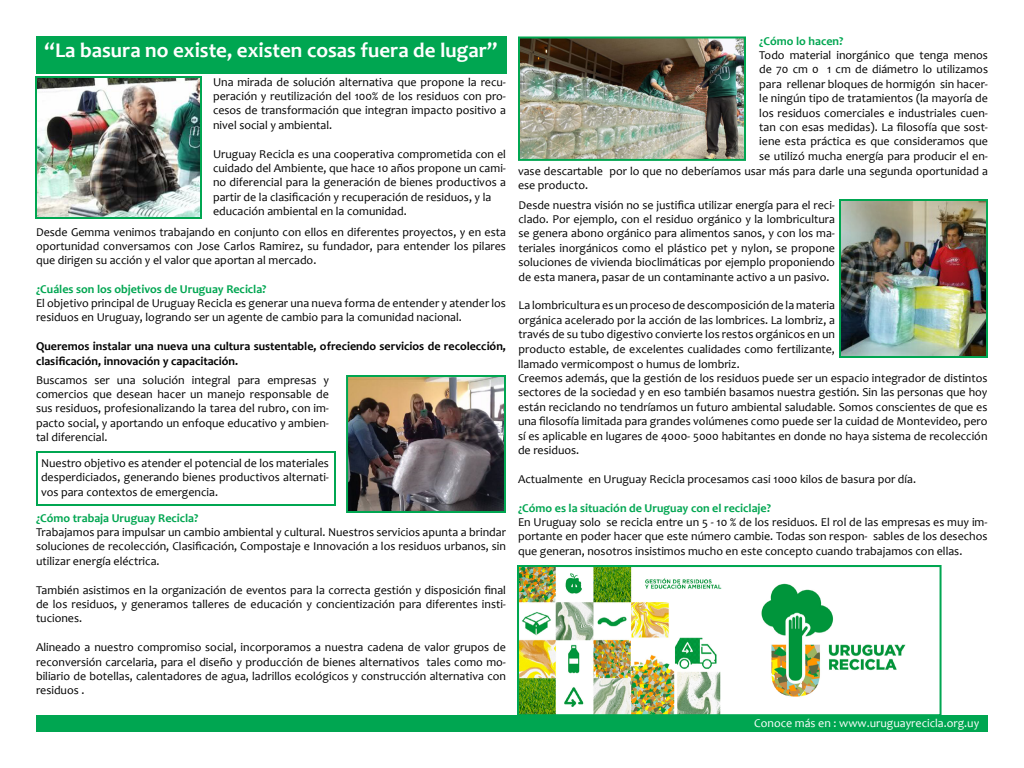
<style>
.page{position:relative;width:1024px;height:768px;background:#fff}
.page>*{position:absolute;margin:0;border:0;box-sizing:border-box;transform-origin:0 0}
.t1{font:700 21px "Candara";color:#fff}
.t2{font:12px/14.4px "Candara";color:#000;text-align:justify}
.t3{font:700 12px "Candara";color:#00a651}
.t4{font:700 12px/14.4px "Candara";color:#000}
.t5{font:12px "Candara";color:#fff}
</style>
<div class="page">
<div style="left:36px;top:36px;width:471px;height:37px;background:#00a651"></div>
<div style="left:36px;top:715px;width:952px;height:17px;background:#00a651"></div>
<div style="left:36px;top:451px;width:300px;height:55px;border:2px solid #00a651"></div>
<img style="left:349px;top:378px;width:154px;height:132px">
<div style="left:346px;top:375px;width:160px;height:138px;border:2px solid #00a651"></div>
<img style="left:521px;top:39px;width:222px;height:119px">
<div style="left:518px;top:36px;width:228px;height:125px;border:2px solid #00a651"></div>
<img style="left:842px;top:202px;width:143px;height:153px">
<div style="left:839px;top:199px;width:149px;height:159px;border:2px solid #00a651"></div>
<img style="left:520px;top:568px;width:386px;height:145px">
<div style="left:517px;top:565px;width:425px;height:151px;border:2px solid #00a651"></div>
<img style="left:38px;top:79px;width:161px;height:137px">
<div style="left:35px;top:76px;width:167px;height:143px;border:2px solid #00a651"></div>
<h1 class="t1" style="left:45px;top:38px;width:454px">“La basura no existe, existen cosas fuera de lugar”</h1>
<p class="t2" style="left:213px;top:75px;width:295px">Una mirada de solución alternativa que propone la recu&shy;peración y reutilización del 100% de los residuos con pro&shy;cesos de transformación que integran impacto positivo a nivel social y ambiental.</p>
<p class="t2" style="left:213px;top:147px;width:295px;text-align:left">Uruguay Recicla es una cooperativa comprometida con el cuidado del Ambiente, que hace 10 años propone un cami&shy;no diferencial para la generación de bienes productivos a partir de la clasificación y recuperación de residuos, y la educación ambiental en la comunidad.</p>
<p class="t2" style="left:36px;top:225px;width:472px">Desde Gemma venimos trabajando en conjunto con ellos en diferentes proyectos, y en esta oportunidad conversamos con Jose Carlos Ramirez, su fundador, para entender los pilares que dirigen su acción y el valor que aportan al mercado.</p>
<p class="t3" style="left:36px;top:282px;width:232px">¿Cuáles son los objetivos de Uruguay Recicla?</p>
<p class="t2" style="left:36px;top:296px;width:472px">El objetivo principal de Uruguay Recicla es generar una nueva forma de entender y atender los residuos en Uruguay, logrando ser un agente de cambio para la comunidad nacional.</p>
<p class="t4" style="left:36px;top:339px;width:471px">Queremos instalar una nueva una cultura sustentable, ofreciendo servicios de recolección, clasificación, innovación y capacitación.</p>
<p class="t2" style="left:36px;top:373px;width:295px">Buscamos ser una solución integral para empresas y comercios que desean hacer un manejo responsable de sus residuos, profesionalizando la tarea del rubro, con im&shy;pacto social, y aportando un enfoque educativo y ambien&shy;tal diferencial.</p>
<p class="t2" style="left:41px;top:456px;width:290px">Nuestro objetivo es atender el potencial de los materiales desperdiciados, generando bienes productivos alternati&shy;vos para contextos de emergencia.</p>
<p class="t3" style="left:36px;top:511px;width:164px">¿Cómo trabaja Uruguay Recicla?</p>
<p class="t2" style="left:36px;top:525px;width:472px">Trabajamos para impulsar un cambio ambiental y cultural. Nuestros servicios apunta a brindar soluciones de recolección, Clasificación, Compostaje e Innovación a los residuos urbanos, sin utilizar energía eléctrica.</p>
<p class="t2" style="left:36px;top:583px;width:472px">También asistimos en la organización de eventos para la correcta gestión y disposición final de los residuos, y generamos talleres de educación y concientización para diferentes insti&shy;tuciones.</p>
<p class="t2" style="left:36px;top:640px;width:472px">Alineado a nuestro compromiso social, incorporamos a nuestra cadena de valor grupos de reconversión carcelaria, para el diseño y producción de bienes alternativos tales como mo&shy;biliario de botellas, calentadores de agua, ladrillos ecológicos y construcción alternativa con residuos .</p>
<p class="t3" style="left:759px;top:34px;width:86px">¿Cómo lo hacen?</p>
<p class="t2" style="left:759px;top:48px;width:230px">Todo material inorgánico que tenga menos de 70 cm 0 1 cm de diámetro lo utilizamos para rellenar bloques de hormigón sin hacer&shy;le ningún tipo de tratamientos (la mayoría de los residuos comerciales e industriales cuen&shy;tan con esas medidas). La filosofía que sost&shy;iene esta práctica es que consideramos que se utilizó mucha energía para producir el en-</p>
<p class="t2" style="left:518px;top:164px;width:472px">vase descartable por lo que no deberíamos usar más para darle una segunda oportunidad a ese producto.</p>
<p class="t2" style="left:518px;top:198px;width:318px">Desde nuestra visión no se justifica utilizar energía para el reci&shy;clado. Por ejemplo, con el residuo orgánico y la lombricultura se genera abono orgánico para alimentos sanos, y con los ma&shy;teriales inorgánicos como el plástico pet y nylon, se propone soluciones de vivienda bioclimáticas por ejemplo proponiendo de esta manera, pasar de un contaminante activo a un pasivo.</p>
<p class="t2" style="left:518px;top:298px;width:318px">La lombricultura es un proceso de descomposición de la materia orgánica acelerado por la acción de las lombrices. La lombriz, a través de su tubo digestivo convierte los restos orgánicos en un producto estable, de excelentes cualidades como fertilizante,</p>
<p class="t2" style="left:518px;top:357px;width:471px;text-align:left">llamado vermicompost o humus de lombriz.<br>Creemos además, que la gestión de los residuos puede ser un espacio integrador de distintos sectores de la sociedad y en eso también basamos nuestra gestión. Sin las personas que hoy están reciclando no tendríamos un futuro ambiental saludable. Somos conscientes de que es una filosofía limitada para grandes volúmenes como puede ser la cuidad de Montevideo, pero sí es aplicable en lugares de 4000- 5000 habitantes en donde no haya sistema de recolección de residuos.</p>
<p class="t2" style="left:518px;top:472px;width:400px">Actualmente en Uruguay Recicla procesamos casi 1000 kilos de basura por día.</p>
<p class="t3" style="left:518px;top:501px;width:254px">¿Cómo es la situación de Uruguay con el reciclaje?</p>
<p class="t2" style="left:518px;top:515px;width:471px">En Uruguay solo se recicla entre un 5 - 10 % de los residuos. El rol de las empresas es muy im&shy;portante en poder hacer que este número cambie. Todas son respon- sables de los desechos que generan, nosotros insistimos mucho en este concepto cuando trabajamos con ellas.</p>
<p class="t5" style="left:754px;top:716px;width:227px">Conoce más en : www.uruguayrecicla.org.uy</p>
</div>
